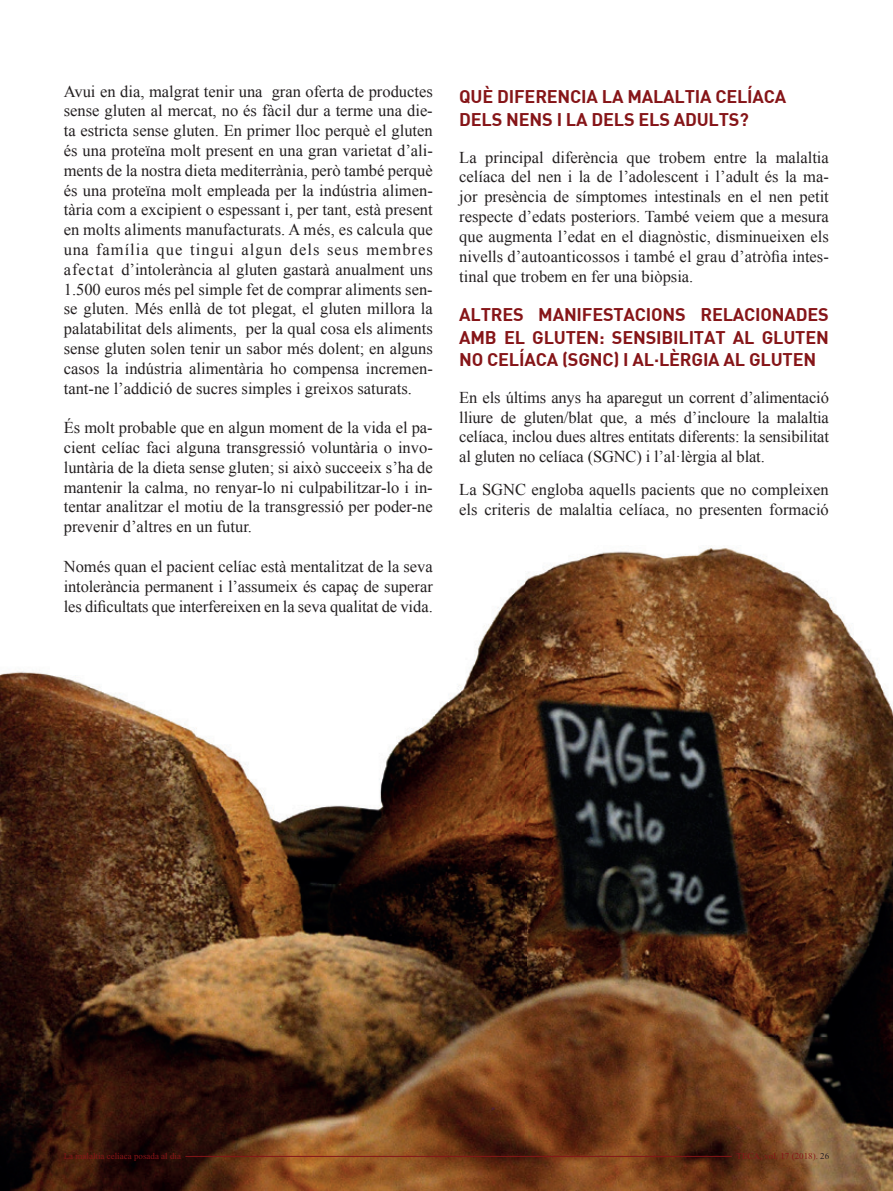
<style>
.page{position:relative;width:893px;height:1191px;background:#fff}
.page>*{position:absolute;margin:0;border:0;box-sizing:border-box;transform-origin:0 0}
.t1{font:18px/22.5px "DIN Bold";letter-spacing:-.01em;color:#861518}
.t2{font:16.5px/19.8px "Times New Roman";color:#231f20;text-align:justify}
.t3{font:9px "Times New Roman";color:#861518}
.s1{color:#231f20}
</style>
<div class="page">
<img style="left:0;top:548px;width:893px;height:643px">
<hr style="left:185px;top:1156px;width:547px;height:1px;background:#861518">
<p class="t2" style="left:64px;top:81px;width:371px">Avui en dia, malgrat tenir una gran oferta de productes sense gluten al mercat, no és fàcil dur a terme una die&shy;ta estricta sense gluten. En primer lloc perquè el gluten és una proteïna molt present en una gran varietat d’ali&shy;ments de la nostra dieta mediterrània, però també perquè és una proteïna molt empleada per la indústria alimen&shy;tària com a excipient o espessant i, per tant, està present en molts aliments manufacturats. A més, es calcula que una família que tingui algun dels seus membres afectat d’intolerància al gluten gastarà anualment uns 1.500 euros més pel simple fet de comprar aliments sen&shy;se gluten. Més enllà de tot plegat, el gluten millora la palatabilitat dels aliments, per la qual cosa els aliments sense gluten solen tenir un sabor més dolent; en alguns casos la indústria alimentària ho compensa incremen&shy;tant-ne l’addició de sucres simples i greixos saturats.</p>
<p class="t2" style="left:64px;top:417px;width:371px">És molt probable que en algun moment de la vida el pa&shy;cient celíac faci alguna transgressió voluntària o invo&shy;luntària de la dieta sense gluten; si això succeeix s’ha de mantenir la calma, no renyar-lo ni culpabilitzar-lo i in&shy;tentar analitzar el motiu de la transgressió per poder-ne prevenir d’altres en un futur.</p>
<p class="t2" style="left:64px;top:556px;width:371px">Només quan el pacient celíac està mentalitzat de la seva intolerància permanent i l’assumeix és capaç de superar les dificultats que interfereixen en la seva qualitat de vida.</p>
<p class="t1" style="left:459px;top:85px;width:329px">QUÈ DIFERENCIA LA MALALTIA CELÍACA<br>DELS NENS I LA DELS ELS ADULTS?</p>
<p class="t2" style="left:459px;top:147px;width:371px">La principal diferència que trobem entre la malaltia celíaca del nen i la de l’adolescent i l’adult és la ma&shy;jor presència de símptomes intestinals en el nen petit respecte d’edats posteriors. També veiem que a mesura que augmenta l’edat en el diagnòstic, disminueixen els nivells d’autoanticossos i també el grau d’atròfia intes&shy;tinal que trobem en fer una biòpsia.</p>
<p class="t1" style="left:459px;top:302px;width:371px;text-align:justify">ALTRES MANIFESTACIONS RELACIONADES AMB EL GLUTEN: SENSIBILITAT AL GLUTEN NO CELÍACA (SGNC) I AL·LÈRGIA AL GLUTEN</p>
<p class="t2" style="left:459px;top:387px;width:371px">En els últims anys ha aparegut un corrent d’alimentació lliure de gluten/blat que, a més d’incloure la malaltia celíaca, inclou dues altres entitats diferents: la sensibilitat al gluten no celíaca (SGNC) i l’al·lèrgia al blat.</p>
<p class="t2" style="left:459px;top:479px;width:371px">La SGNC engloba aquells pacients que no compleixen els criteris de malaltia celíaca, no presenten formació</p>
<p class="t3" style="left:64px;top:1151px;width:119px">La malaltia celíaca posada al dia</p>
<p class="t3" style="left:737px;top:1151px;width:94px">TECA, vol. 17 (2018). <span class="s1">26</span></p>
</div>
